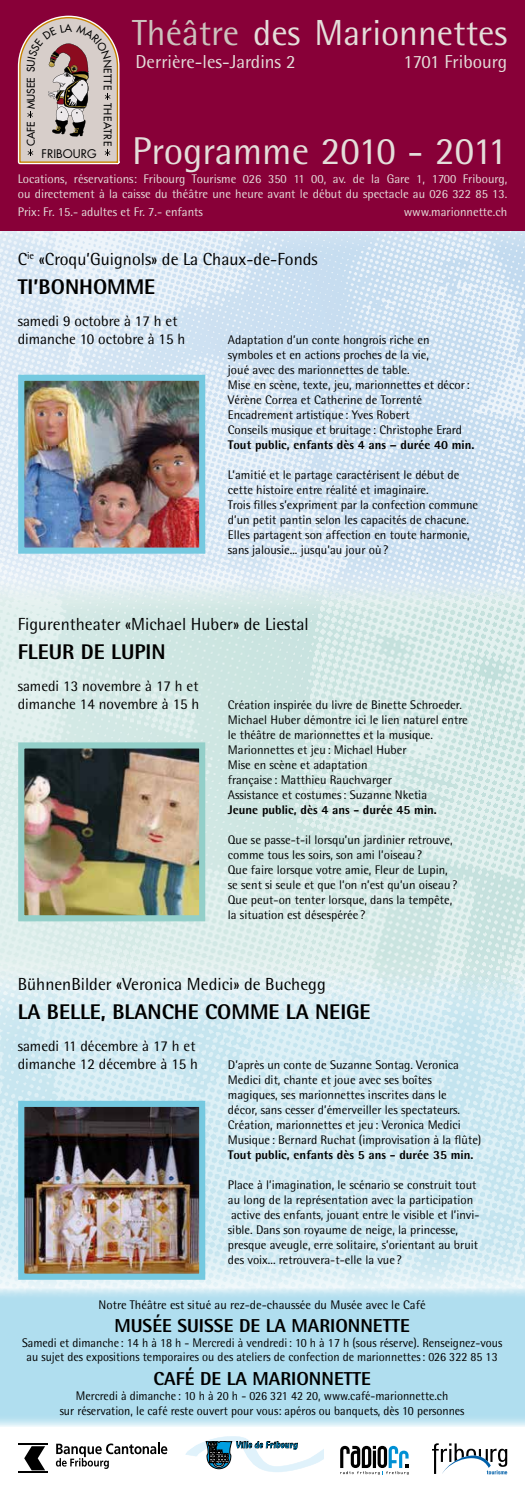
<style>
.page{position:relative;width:525px;height:1489px;background:#fff}
.page>*{position:absolute;margin:0;border:0;box-sizing:border-box;transform-origin:0 0}
.t1{font:38.75px "Rotis Semi Sans";color:#e4deda}
.t2{font:36.25px "Rotis Semi Sans";color:#e4deda}
.t3{font:800 21.25px "Rotis Semi Sans";color:#000}
.t4{font:800 18.75px "Rotis Semi Sans";color:#000}
.t5{font:18.75px "Rotis Semi Sans";color:#e4deda}
.t6{font:17.5px "Rotis Semi Sans";color:#000}
.t7{font:15px/18px "Rotis Semi Sans";color:#000}
.t8{font:12.5px/15px "Rotis Semi Sans";color:#000}
.t9{font:12.5px/13.8px "Rotis Semi Sans";color:#000;text-align:center;scale:.96 1}
.t10{font:12.5px/15px "Rotis Semi Sans";color:#e4deda}
.t11{font:800 12.5px "Rotis Semi Sans";color:#000}
.t12{font:11.62px "Futura";color:#000}
.t13{font:10.38px "Futura";letter-spacing:.05em;color:#000}
.t14{font:10.38px "Futura";color:#000}
.t15{font:8.25px "Klang";letter-spacing:.04em;color:#009ee0}
.s1{color:#ccc2bd}
</style>
<div class="page">
<img style="left:0;top:230px;width:524px;height:353px">
<img style="left:0;top:583px;width:524px;height:385px">
<div style="left:0;top:1288px;width:524px;height:138px;background:#b0deef"></div>
<img style="left:0;top:968px;width:524px;height:328px">
<div style="left:0;top:0;width:524px;height:230px;background:#880038"></div>
<img style="left:15px;top:371px;width:193px;height:185px">
<img style="left:15px;top:1097px;width:193px;height:185px">
<img style="left:15px;top:739px;width:193px;height:185px">
<svg style="left:185px;top:1436px;width:138px;height:36px"></svg>
<svg style="left:19px;top:1443px;width:29px;height:29px"></svg>
<svg style="left:56px;top:1442px;width:111px;height:26px"></svg>
<svg style="left:432px;top:1443px;width:75px;height:31px"></svg>
<svg style="left:340px;top:1445px;width:68px;height:29px"></svg>
<svg style="left:18px;top:16px;width:102px;height:148px;background:#c3aba7"></svg>
<h2 class="t2" style="left:132px;top:12px;width:376px"><span class="s1">Théâtre</span> des Marionnettes</h2>
<h3 class="t5" style="left:135px;top:51px;width:161px">Derrière-les-Jardins 2</h3>
<h3 class="t5" style="left:403px;top:51px;width:105px">1701 Fribourg</h3>
<p class="t14" style="left:24px;top:146px;width:81px;rotate:-90deg">CAFE MUSEE S</p>
<p class="t13" style="left:114px;top:68px;width:79px;rotate:90deg">ETTE THEATRE</p>
<p class="t12" style="left:42px;top:145px;width:56px">FRIBOURG</p>
<h1 class="t1" style="left:132px;top:128px;width:376px">Programme 2010 - 2011</h1>
<p class="t10" style="left:18px;top:171px;width:491px">Locations, réservations: Fribourg Tourisme 026 350 11 00, av. de la Gare 1, 1700 Fribourg, ou directement à la caisse du théâtre une heure avant le début du spectacle au 026 322 85 13.</p>
<p class="t10" style="left:18px;top:204px;width:186px">Prix: Fr. 15.- adultes et Fr. 7.- enfants</p>
<p class="t10" style="left:403px;top:204px;width:105px">www.marionnette.ch</p>
<h3 class="t6" style="left:18px;top:248px;width:301px">C<sup>ie</sup> «Croqu’Guignols» de La Chaux-de-Fonds</h3>
<h3 class="t3" style="left:18px;top:273px;width:139px">TI’BONHOMME</h3>
<p class="t7" style="left:18px;top:312px;width:169px">samedi 9 octobre à 17 h et dimanche 10 octobre à 15 h</p>
<p class="t8" style="left:228px;top:332px;width:243px">Adaptation d’un conte hongrois riche en symboles et en actions proches de la vie,<br>joué avec des marionnettes de table.<br>Mise en scène, texte, jeu, marionnettes et décor:<br>Vérène Correa et Catherine de Torrenté Encadrement artistique : Yves Robert<br>Conseils musique et bruitage : Christophe Erard</p>
<p class="t11" style="left:228px;top:436px;width:248px">Tout public, enfants dès 4 ans – durée 40 min.</p>
<p class="t8" style="left:228px;top:467px;width:251px">L’amitié et le partage caractérisent le début de cette histoire entre réalité et imaginaire.<br>Trois filles s’expriment par la confection commune d’un petit pantin selon les capacités de chacune.<br>Elles partagent son affection en toute harmonie, sans jalousie... jusqu’au jour où?</p>
<h3 class="t6" style="left:18px;top:613px;width:292px">Figurentheater «Michael Huber» de Liestal</h3>
<h3 class="t3" style="left:18px;top:638px;width:149px">FLEUR DE LUPIN</h3>
<p class="t7" style="left:18px;top:676px;width:183px">samedi 13 novembre à 17 h et dimanche 14 novembre à 15 h</p>
<p class="t8" style="left:228px;top:697px;width:241px">Création inspirée du livre de Binette Schroeder.<br>Michael Huber démontre ici le lien naturel entre le théâtre de marionnettes et la musique.<br>Marionnettes et jeu: Michael Huber<br>Mise en scène et adaptation<br>française : Matthieu Rauchvarger<br>Assistance et costumes: Suzanne Nketia</p>
<p class="t11" style="left:228px;top:801px;width:210px">Jeune public, dès 4 ans - durée 45 min.</p>
<p class="t8" style="left:228px;top:832px;width:231px">Que se passe-t-il lorsqu’un jardinier retrouve, comme tous les soirs, son ami l’oiseau?<br>Que faire lorsque votre amie, Fleur de Lupin, se sent si seule et que l’on n’est qu’un oiseau?<br>Que peut-on tenter lorsque, dans la tempête, la situation est désespérée ?</p>
<h3 class="t6" style="left:18px;top:973px;width:309px">BühnenBilder «Veronica Medici» de Buchegg</h3>
<h3 class="t3" style="left:18px;top:997px;width:354px">LA BELLE, BLANCHE COMME LA NEIGE</h3>
<p class="t7" style="left:18px;top:1036px;width:182px">samedi 11 décembre à 17 h et dimanche 12 décembre à 15 h</p>
<p class="t8" style="left:228px;top:1056px;width:255px">D’après un conte de Suzanne Sontag. Veronica Medici dit, chante et joue avec ses boîtes magiques, ses marionnettes inscrites dans le<br>décor, sans cesser d’émerveiller les spectateurs.<br>Création, marionnettes et jeu: Veronica Medici Musique : Bernard Ruchat (improvisation à la flûte)</p>
<p class="t11" style="left:228px;top:1146px;width:247px">Tout public, enfants dès 5 ans - durée 35 min.</p>
<p class="t8" style="left:228px;top:1176px;width:253px">Place à l’imagination, le scénario se construit tout au long de la représentation avec la participation active des enfants, jouant entre le visible et l’invi&shy;sible. Dans son royaume de neige, la princesse, presque aveugle, erre solitaire, s’orientant au bruit des voix... retrouvera-t-elle la vue ?</p>
<p class="t8" style="left:99px;top:1297px;width:328px">Notre Théâtre est situé au rez-de-chaussée du Musée avec le Café</p>
<h3 class="t4" style="left:114px;top:1313px;width:297px">MUSÉE SUISSE DE LA MARIONNETTE</h3>
<p class="t9" style="left:22px;top:1335px;width:501px">Samedi et dimanche : 14 h à 18 h - Mercredi à vendredi: 10 h à 17 h (sous réserve). Renseignez-vous au sujet des expositions temporaires ou des ateliers de confection de marionnettes: 026 322 85 13</p>
<h3 class="t4" style="left:153px;top:1366px;width:219px">CAFÉ DE LA MARIONNETTE</h3>
<p class="t9" style="left:60px;top:1387px;width:423px;line-height:15px">Mercredi à dimanche : 10 h à 20 h - 026 321 42 20, www.café-marionnette.ch<br>sur réservation, le café reste ouvert pour vous: apéros ou banquets, dès 10 personnes</p>
<p class="t15" style="left:236px;top:1439px;width:63px">Ville de Fribourg</p>
</div>
